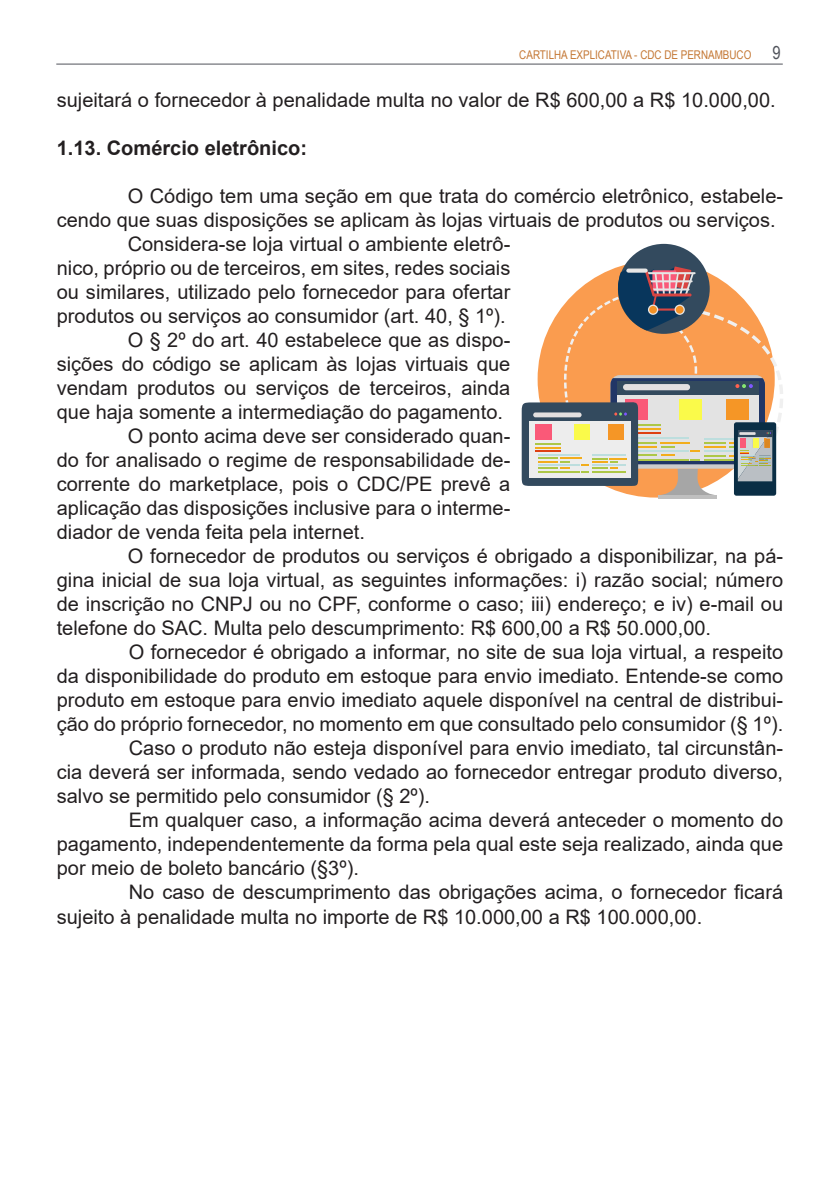
<style>
.page{position:relative;width:840px;height:1191px;background:#fff}
.page>*{position:absolute;margin:0;border:0;box-sizing:border-box;transform-origin:0 0}
.Estilo_de_parágrafo{font:20px/24px "Arial";color:#231f20;text-align:justify}
.Sub-titulo{font:700 20px "Arial";color:#231f20}
.t1{font:12px "Arial Narrow";color:#c47734}
.s1{font-size:18px;color:#50535b}
</style>
<div class="page">
<hr style="left:56px;top:64px;width:726px;height:1px;background:#50535b">
<div style="left:617px;top:244px;width:92px;height:90px;background:#334a5e;border-radius:50%"></div>
<svg style="left:521px;top:266px;width:261px;height:233px"></svg>
<svg style="left:647px;top:304px;width:10px;height:11px"></svg>
<svg style="left:648px;top:306px;width:8px;height:7px"></svg>
<svg style="left:674px;top:304px;width:10px;height:11px"></svg>
<div style="left:675px;top:306px;width:8px;height:7px;background:#f29126;border-radius:50%"></div>
<p class="t1" style="left:519px;top:46px;width:263px">CARTILHA EXPLICATIVA - CDC DE PERNAMBUCO <span class="s1">9</span></p>
<p class="Estilo_de_parágrafo" style="left:57px;top:88px;width:720px">sujeitará o fornecedor à penalidade multa no valor de R$ 600,00 a R$ 10.000,00.</p>
<p class="Sub-titulo" style="left:57px;top:134px;width:252px">1.13. Comércio eletrônico:</p>
<p class="Estilo_de_parágrafo" style="left:57px;top:184px;width:727px;text-indent:71px">O Código tem uma seção em que trata do comércio eletrônico, estabele&shy;cendo que suas disposições se aplicam às lojas virtuais de produtos ou serviços.</p>
<p class="Estilo_de_parágrafo" style="left:57px;top:232px;width:455px;text-indent:71px">Considera-se loja virtual o ambiente eletrô&shy;nico, próprio ou de terceiros, em sites, redes sociais ou similares, utilizado pelo fornecedor para ofertar produtos ou serviços ao consumidor (art. 40, § 1º).</p>
<p class="Estilo_de_parágrafo" style="left:57px;top:328px;width:455px;text-indent:71px">O § 2º do art. 40 estabelece que as dispo&shy;sições do código se aplicam às lojas virtuais que vendam produtos ou serviços de terceiros, ainda que haja somente a intermediação do pagamento.</p>
<p class="Estilo_de_parágrafo" style="left:57px;top:424px;width:455px;text-indent:71px">O ponto acima deve ser considerado quan&shy;do for analisado o regime de responsabilidade de&shy;corrente do marketplace, pois o CDC/PE prevê a aplicação das disposições inclusive para o interme&shy;diador de venda feita pela internet.</p>
<p class="Estilo_de_parágrafo" style="left:57px;top:544px;width:727px;text-indent:71px">O fornecedor de produtos ou serviços é obrigado a disponibilizar, na pá&shy;gina inicial de sua loja virtual, as seguintes informações: i) razão social; número de inscrição no CNPJ ou no CPF, conforme o caso; iii) endereço; e iv) e-mail ou telefone do SAC. Multa pelo descumprimento: R$ 600,00 a R$ 50.000,00.</p>
<p class="Estilo_de_parágrafo" style="left:57px;top:640px;width:727px;text-indent:72px">O fornecedor é obrigado a informar, no site de sua loja virtual, a respeito da disponibilidade do produto em estoque para envio imediato. Entende-se como produto em estoque para envio imediato aquele disponível na central de distribui&shy;ção do próprio fornecedor, no momento em que consultado pelo consumidor (§ 1º).</p>
<p class="Estilo_de_parágrafo" style="left:57px;top:736px;width:727px;text-indent:72px">Caso o produto não esteja disponível para envio imediato, tal circunstân&shy;cia deverá ser informada, sendo vedado ao fornecedor entregar produto diverso, salvo se permitido pelo consumidor (§ 2º).</p>
<p class="Estilo_de_parágrafo" style="left:57px;top:808px;width:727px;text-indent:72px">Em qualquer caso, a informação acima deverá anteceder o momento do pagamento, independentemente da forma pela qual este seja realizado, ainda que por meio de boleto bancário (§3º).</p>
<p class="Estilo_de_parágrafo" style="left:57px;top:880px;width:727px;text-indent:72px">No caso de descumprimento das obrigações acima, o fornecedor ficará sujeito à penalidade multa no importe de R$ 10.000,00 a R$ 100.000,00.</p>
</div>
